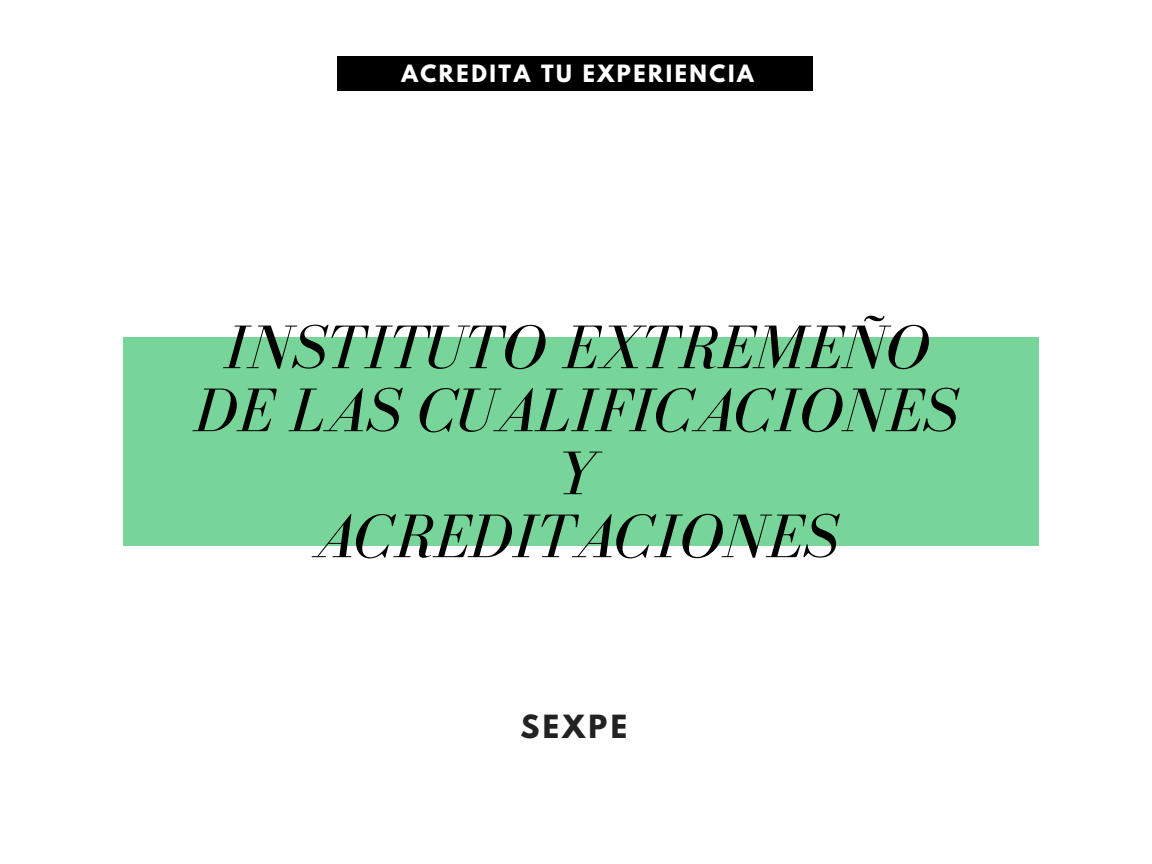
<style>
.page{position:relative;width:1152px;height:864px;background:#fff}
.page>*{position:absolute;margin:0;border:0;box-sizing:border-box;transform-origin:0 0}
.t1{font:italic 63.45px/63px "Bodoni FLF";color:#000;text-align:center}
.t2{font:700 28.35px "League Spartan";letter-spacing:.12em;color:#222}
.t3{font:700 21.15px "League Spartan";letter-spacing:.12em;color:#fff}
</style>
<div class="page">
<div style="left:123px;top:338px;width:915px;height:208px;background:#78d59a"></div>
<div style="left:338px;top:56px;width:475px;height:35px;background:#000"></div>
<p class="t3" style="left:402px;top:63px;width:354px">ACREDITA TU EXPERIENCIA</p>
<p class="t1" style="left:195px;top:315px;width:765px">INSTITUTO EXTREMEÑO<br>DE LAS CUALIFICACIONES<br>Y<br>ACREDITACIONES</p>
<p class="t2" style="left:520px;top:712px;width:108px">SEXPE</p>
</div>
